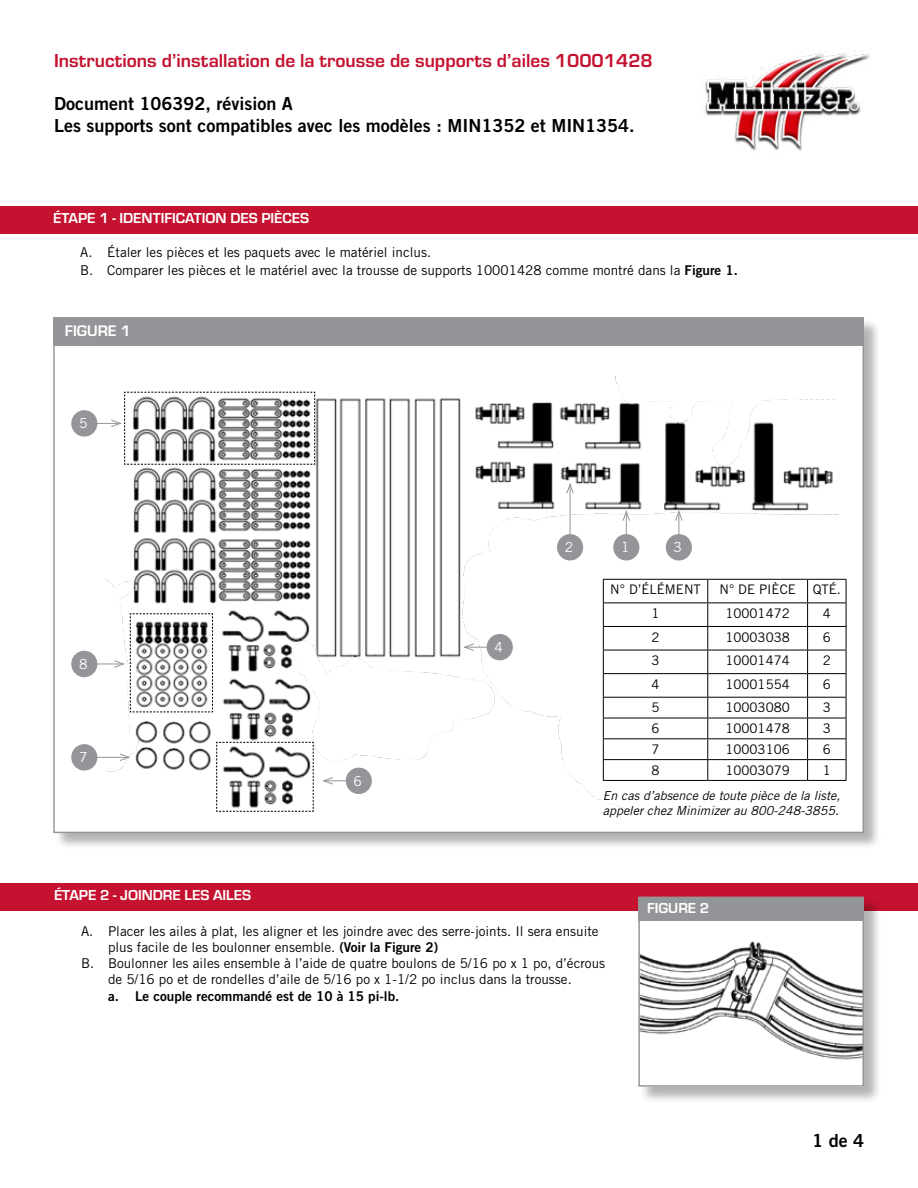
<style>
.page{position:relative;width:918px;height:1188px;background:#fff}
.page>*{position:absolute;margin:0;border:0;box-sizing:border-box;transform-origin:0 0}
.t1{font:700 19.5px "Eurostile";color:#c41230}
.t2{font:18px/21.6px "Trade Gothic LT Std Bd 2";color:#000}
.t3{font:700 15.9px "Eurostile";color:#fff}
.t4{font:700 15px "Eurostile";color:#fff}
.t5{font:13.8px "Trade Gothic LT Std";color:#fff}
.t6{font:13.5px/18px "Trade Gothic LT Std";color:#000}
.t7{font:13.5px "Trade Gothic LT Std Bd 2";color:#000}
.t8{font:13.2px "Trade Gothic LT Std";color:#000}
.t9{font:italic 12.45px/15px "Trade Gothic LT Std";color:#000}
.s1{font-family:"Trade Gothic LT Std Bd 2"}
</style>
<div class="page">
<div style="left:54px;top:318px;width:827px;height:533px;background:#000;opacity:.3"></div>
<div style="left:53px;top:318px;width:811px;height:515px;background:#fff;border:1px solid #939598"></div>
<div style="left:0;top:206px;width:918px;height:27px;background:#c41230"></div>
<div style="left:0;top:883px;width:918px;height:27px;background:#c41230"></div>
<img style="left:105px;top:376px;width:734px;height:438px">
<div style="left:53px;top:318px;width:811px;height:28px;background:#939598"></div>
<img style="left:703px;top:53px;width:168px;height:98px">
<svg style="left:216px;top:742px;width:98px;height:70px"></svg>
<div style="left:557px;top:534px;width:26px;height:27px;background:#939598;border-radius:50%"></div>
<div style="left:613px;top:534px;width:26px;height:27px;background:#939598;border-radius:50%"></div>
<div style="left:71px;top:744px;width:26px;height:27px;background:#939598;border-radius:50%"></div>
<div style="left:71px;top:651px;width:26px;height:26px;background:#939598;border-radius:50%"></div>
<div style="left:71px;top:410px;width:26px;height:27px;background:#939598;border-radius:50%"></div>
<div style="left:666px;top:534px;width:26px;height:27px;background:#939598;border-radius:50%"></div>
<hr style="left:603px;top:579px;width:105px;height:1px;background:#000">
<hr style="left:708px;top:579px;width:100px;height:1px;background:#000">
<hr style="left:808px;top:579px;width:38px;height:1px;background:#000">
<hr style="left:603px;top:602px;width:105px;height:1px;background:#000">
<hr style="left:708px;top:602px;width:100px;height:1px;background:#000">
<hr style="left:808px;top:602px;width:38px;height:1px;background:#000">
<hr style="left:603px;top:626px;width:105px;height:1px;background:#000">
<hr style="left:708px;top:626px;width:100px;height:1px;background:#000">
<hr style="left:808px;top:626px;width:38px;height:1px;background:#000">
<hr style="left:603px;top:650px;width:105px;height:1px;background:#000">
<hr style="left:708px;top:650px;width:100px;height:1px;background:#000">
<hr style="left:808px;top:650px;width:38px;height:1px;background:#000">
<hr style="left:603px;top:673px;width:105px;height:1px;background:#000">
<hr style="left:708px;top:673px;width:100px;height:1px;background:#000">
<hr style="left:808px;top:673px;width:38px;height:1px;background:#000">
<hr style="left:603px;top:697px;width:105px;height:1px;background:#000">
<hr style="left:708px;top:697px;width:100px;height:1px;background:#000">
<hr style="left:808px;top:697px;width:38px;height:1px;background:#000">
<hr style="left:603px;top:718px;width:105px;height:1px;background:#000">
<hr style="left:708px;top:718px;width:100px;height:1px;background:#000">
<hr style="left:808px;top:718px;width:38px;height:1px;background:#000">
<hr style="left:603px;top:738px;width:105px;height:1px;background:#000">
<hr style="left:708px;top:738px;width:100px;height:1px;background:#000">
<hr style="left:808px;top:738px;width:38px;height:1px;background:#000">
<hr style="left:603px;top:759px;width:105px;height:1px;background:#000">
<svg style="left:603px;top:580px;width:1px;height:200px"></svg>
<hr style="left:708px;top:759px;width:100px;height:1px;background:#000">
<svg style="left:707px;top:580px;width:1px;height:200px"></svg>
<hr style="left:808px;top:759px;width:38px;height:1px;background:#000">
<svg style="left:807px;top:580px;width:1px;height:200px"></svg>
<svg style="left:846px;top:580px;width:1px;height:200px"></svg>
<hr style="left:603px;top:780px;width:105px;height:1px;background:#000">
<hr style="left:708px;top:780px;width:100px;height:1px;background:#000">
<hr style="left:808px;top:780px;width:38px;height:1px;background:#000">
<hr style="left:570px;top:484px;width:1px;height:53px;background:#939598">
<svg style="left:566px;top:482px;width:8px;height:12px"></svg>
<svg style="left:622px;top:510px;width:8px;height:25px"></svg>
<hr style="left:95px;top:757px;width:34px;height:1px;background:#939598">
<svg style="left:119px;top:753px;width:12px;height:8px"></svg>
<svg style="left:95px;top:613px;width:118px;height:100px"></svg>
<svg style="left:95px;top:392px;width:220px;height:73px"></svg>
<svg style="left:675px;top:510px;width:8px;height:25px"></svg>
<svg style="left:463px;top:643px;width:24px;height:8px"></svg>
<svg style="left:322px;top:777px;width:24px;height:8px"></svg>
<div style="left:487px;top:634px;width:26px;height:26px;background:#939598;border-radius:50%"></div>
<div style="left:346px;top:768px;width:26px;height:26px;background:#939598;border-radius:50%"></div>
<div style="left:640px;top:898px;width:242px;height:206px;background:#000;opacity:.3"></div>
<div style="left:638px;top:897px;width:226px;height:189px;background:#fff"></div>
<img style="left:641px;top:941px;width:220px;height:119px">
<div style="left:638px;top:897px;width:226px;height:24px;background:#939598"></div>
<div style="left:638px;top:897px;width:226px;height:190px;border:2px solid #939598"></div>
<h1 class="t1" style="left:54px;top:47px;width:600px">Instructions d’installation de la trousse de supports d’ailes 10001428</h1>
<h2 class="t2" style="left:54px;top:93px;width:582px">Document 106392, révision A<br>Les supports sont compatibles avec les modèles : MIN1352 et MIN1354.</h2>
<p class="t4" style="left:53px;top:207px;width:257px">ÉTAPE 1 - IDENTIFICATION DES PIÈCES</p>
<p class="t6" style="left:80px;top:243px;width:659px">A. Étaler les pièces et les paquets avec le matériel inclus.<br>B. Comparer les pièces et le matériel avec la trousse de supports 10001428 comme montré dans la <span class="s1">Figure 1.</span></p>
<p class="t3" style="left:65px;top:319px;width:67px">FIGURE 1</p>
<p class="t5" style="left:79px;top:415px;width:10px">5</p>
<p class="t5" style="left:79px;top:656px;width:10px">8</p>
<p class="t5" style="left:79px;top:749px;width:10px">7</p>
<p class="t5" style="left:354px;top:773px;width:10px">6</p>
<p class="t5" style="left:494px;top:639px;width:10px">4</p>
<p class="t5" style="left:565px;top:539px;width:10px">2</p>
<p class="t5" style="left:621px;top:539px;width:10px">1</p>
<p class="t5" style="left:674px;top:539px;width:10px">3</p>
<p class="t8" style="left:610px;top:582px;width:92px">N° D’ÉLÉMENT</p>
<p class="t8" style="left:720px;top:582px;width:78px">N° DE PIÈCE</p>
<p class="t8" style="left:813px;top:582px;width:30px">QTÉ.</p>
<p class="t8" style="left:652px;top:605px;width:10px">1</p>
<p class="t8" style="left:725px;top:605px;width:66px">10001472</p>
<p class="t8" style="left:823px;top:605px;width:10px">4</p>
<p class="t8" style="left:652px;top:629px;width:10px">2</p>
<p class="t8" style="left:725px;top:629px;width:66px">10003038</p>
<p class="t8" style="left:823px;top:629px;width:10px">6</p>
<p class="t8" style="left:652px;top:653px;width:10px">3</p>
<p class="t8" style="left:725px;top:653px;width:66px">10001474</p>
<p class="t8" style="left:823px;top:653px;width:10px">2</p>
<p class="t8" style="left:652px;top:676px;width:10px">4</p>
<p class="t8" style="left:725px;top:676px;width:66px">10001554</p>
<p class="t8" style="left:823px;top:676px;width:10px">6</p>
<p class="t8" style="left:652px;top:700px;width:10px">5</p>
<p class="t8" style="left:725px;top:700px;width:66px">10003080</p>
<p class="t8" style="left:823px;top:700px;width:10px">3</p>
<p class="t8" style="left:652px;top:721px;width:10px">6</p>
<p class="t8" style="left:725px;top:721px;width:66px">10001478</p>
<p class="t8" style="left:823px;top:721px;width:10px">3</p>
<p class="t8" style="left:652px;top:741px;width:10px">7</p>
<p class="t8" style="left:725px;top:741px;width:66px">10003106</p>
<p class="t8" style="left:823px;top:741px;width:10px">6</p>
<p class="t8" style="left:652px;top:762px;width:10px">8</p>
<p class="t8" style="left:725px;top:762px;width:66px">10003079</p>
<p class="t8" style="left:823px;top:762px;width:10px">1</p>
<p class="t9" style="left:603px;top:788px;width:239px">En cas d’absence de toute pièce de la liste, appeler chez Minimizer au 800-248-3855.</p>
<p class="t4" style="left:54px;top:884px;width:199px">ÉTAPE 2 - JOINDRE LES AILES</p>
<p class="t6" style="left:81px;top:922px;width:519px">A. Placer les ailes à plat, les aligner et les joindre avec des serre-joints. Il sera ensuite</p>
<p class="t6" style="left:108px;top:938px;width:332px">plus facile de les boulonner ensemble. <span class="s1">(Voir la Figure 2)</span></p>
<p class="t6" style="left:81px;top:954px;width:526px">B. Boulonner les ailes ensemble à l’aide de quatre boulons de 5/16 po x 1 po, d’écrous</p>
<p class="t6" style="left:108px;top:970px;width:465px">de 5/16 po et de rondelles d’aile de 5/16 po x 1-1/2 po inclus dans la trousse.</p>
<p class="t7" style="left:108px;top:987px;width:293px">a. Le couple recommandé est de 10 à 15 pi-lb.</p>
<p class="t4" style="left:647px;top:897px;width:64px">FIGURE 2</p>
<h2 class="t2" style="left:812px;top:1129px;width:53px">1 de 4</h2>
</div>
